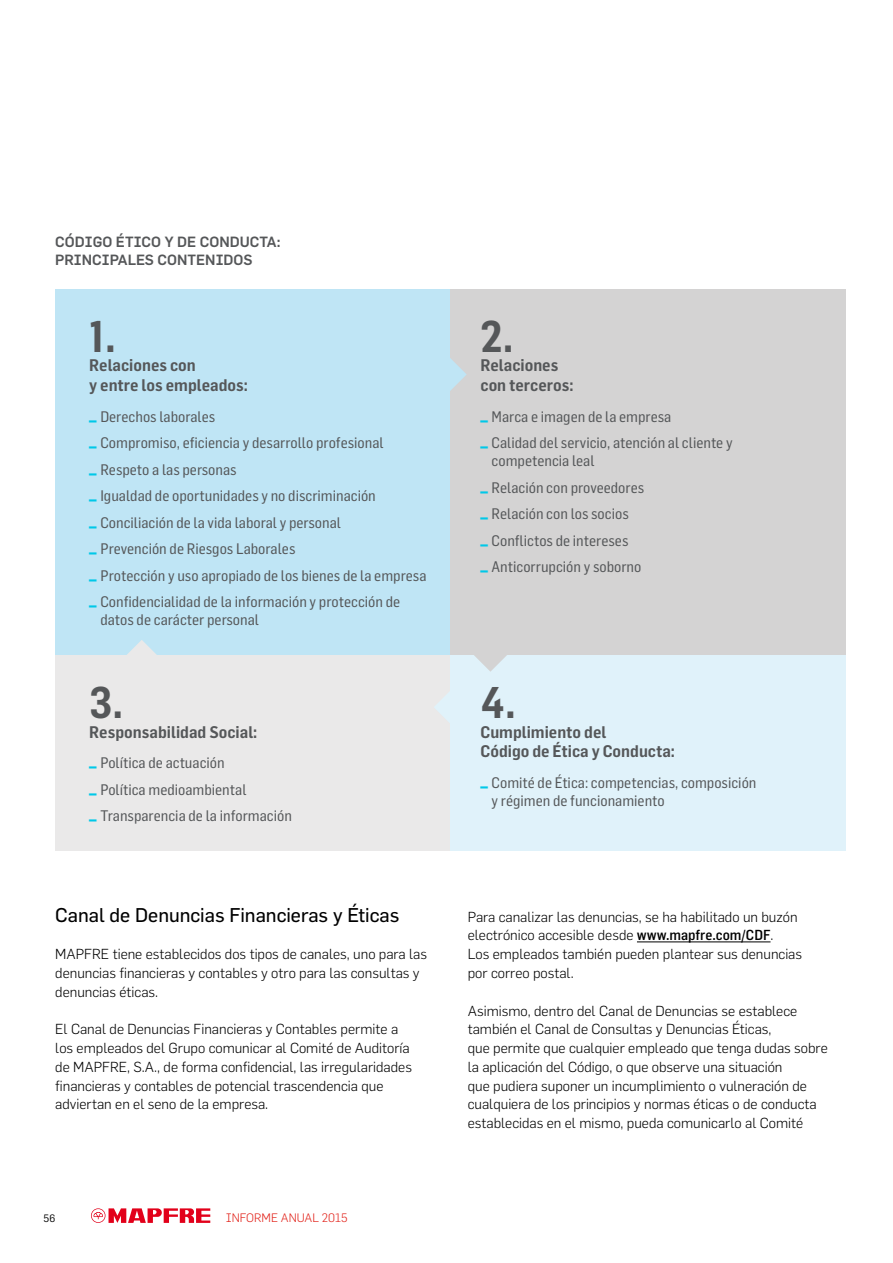
<style>
.page{position:relative;width:893px;height:1263px;background:#fff}
.page>*{position:absolute;margin:0;border:0;box-sizing:border-box;transform-origin:0 0}
.t1{font:600 43.5px "Flama Semicondensed";color:#555759}
.t2{font:19.5px "Flama Basic";color:#000}
.t3{font:600 16.5px/19.8px "Flama Semicondensed";color:#555759}
.t4{font:15px/26.5px "Flama Semicondensed Basic";color:#555759}
.t5{font:500 14.55px "Flama";color:#555759}
.t6{font:300 14.25px/18.8px "Flama";color:#000}
.t7{font:300 12px "Flama";color:#e2231b}
.t8{font:10.5px "Flama";color:#000}
.s1{font-family:"Flama";font-weight:900;color:#00c8e8}
.s2{font-family:"Flama Semicondensed";font-weight:500}
</style>
<div class="page">
<svg style="left:91px;top:1208px;width:119px;height:15px"></svg>
<div style="left:55px;top:289px;width:396px;height:366px;background:#bfe5f5"></div>
<div style="left:451px;top:289px;width:395px;height:366px;background:#d4d3d3"></div>
<div style="left:55px;top:655px;width:396px;height:196px;background:#eae9e9"></div>
<div style="left:451px;top:655px;width:395px;height:196px;background:#e0f2fa"></div>
<svg style="left:450px;top:357px;width:17px;height:34px"></svg>
<svg style="left:127px;top:640px;width:30px;height:15px"></svg>
<svg style="left:434px;top:690px;width:17px;height:34px"></svg>
<svg style="left:474px;top:655px;width:33px;height:17px"></svg>
<hr style="left:637px;top:941px;width:133px;height:1px;background:#000">
<p class="t5" style="left:55px;top:233px;width:30px">CÓDIG</p>
<p class="t5" style="left:102px;top:233px;width:128px">O ÉTICO Y DE CONDUCTA</p>
<p class="t5" style="left:277px;top:233px;width:5px">:</p>
<p class="t5" style="left:55px;top:252px;width:10px">PRINCIPALES</p>
<p class="t5" style="left:158px;top:252px;width:30px">CONTENID</p>
<p class="t5" style="left:234px;top:252px;width:19px">OS</p>
<h1 class="t1" style="left:89px;top:308px;width:28px">1.</h1>
<p class="t3" style="left:89px;top:355px;width:160px">Relaciones con<br>y entre los empleados:</p>
<p class="t4" style="left:89px;top:403px;width:339px"><span class="s1">_</span> Derechos laborales<br><span class="s1">_</span> Compromiso, eficiencia y desarrollo profesional<br><span class="s1">_</span> Respeto a las personas<br><span class="s1">_</span> Igualdad de oportunidades y no discriminación<br><span class="s1">_</span> Conciliación de la vida laboral y personal<br><span class="s1">_</span> Prevención de Riesgos Laborales<br><span class="s1">_</span> Protección y uso apropiado de los bienes de la empresa <span class="s1">_</span> Confidencialidad de la información y protección de</p>
<p class="t4" style="left:100px;top:606px;width:160px">datos de carácter personal</p>
<h1 class="t1" style="left:89px;top:674px;width:36px">3.</h1>
<p class="t3" style="left:89px;top:721px;width:170px">Responsabilidad Social:</p>
<p class="t4" style="left:89px;top:749px;width:204px"><span class="s1">_</span> Política de actuación<br><span class="s1">_</span> Política medioambiental<br><span class="s1">_</span> Transparencia de la información</p>
<h2 class="t2" style="left:55px;top:903px;width:346px">Canal de Denuncias Financieras y Éticas</h2>
<p class="t6" style="left:55px;top:945px;width:373px">MAPFRE tiene establecidos dos tipos de canales, uno para las denuncias financieras y contables y otro para las consultas y denuncias éticas.</p>
<p class="t6" style="left:55px;top:1020px;width:358px">El Canal de Denuncias Financieras y Contables permite a los empleados del Grupo comunicar al Comité de Auditoría de MAPFRE, S.A., de forma confidencial, las irregularidades financieras y contables de potencial trascendencia que adviertan en el seno de la empresa.</p>
<p class="t8" style="left:44px;top:1212px;width:13px">56</p>
<p class="t7" style="left:226px;top:1210px;width:123px">Informe anual 2015</p>
<h1 class="t1" style="left:480px;top:308px;width:34px">2.</h1>
<p class="t3" style="left:480px;top:355px;width:94px">Relaciones con terceros:</p>
<p class="t4" style="left:480px;top:403px;width:254px"><span class="s1">_</span> Marca e imagen de la empresa<br><span class="s1">_</span> Calidad del servicio, atención al cliente y</p>
<p class="t4" style="left:480px;top:447px;width:165px;text-indent:11px">competencia leal<br><span class="s1">_</span> Relación con proveedores <span class="s1">_</span> Relación con los socios<br><span class="s1">_</span> Conflictos de intereses<br><span class="s1">_</span> Anticorrupción y soborno</p>
<h1 class="t1" style="left:480px;top:674px;width:37px">4.</h1>
<p class="t3" style="left:480px;top:721px;width:196px">Cumplimiento del<br>Código de Ética y Conducta:</p>
<p class="t4" style="left:492px;top:773px;width:266px;line-height:18px;text-indent:-11px"><span class="s1">_</span> Comité de Ética: competencias, composición y régimen de funcionamiento</p>
<p class="t6" style="left:468px;top:907px;width:336px">Para canalizar las denuncias, se ha habilitado un buzón electrónico accesible desde <span class="s2">www.mapfre.com/CDF</span>.<br>Los empleados también pueden plantear sus denuncias por correo postal.</p>
<p class="t6" style="left:468px;top:1001px;width:362px">Asimismo, dentro del Canal de Denuncias se establece también el Canal de Consultas y Denuncias Éticas,<br>que permite que cualquier empleado que tenga dudas sobre la aplicación del Código, o que observe una situación<br>que pudiera suponer un incumplimiento o vulneración de cualquiera de los principios y normas éticas o de conducta establecidas en el mismo, pueda comunicarlo al Comité</p>
</div>
